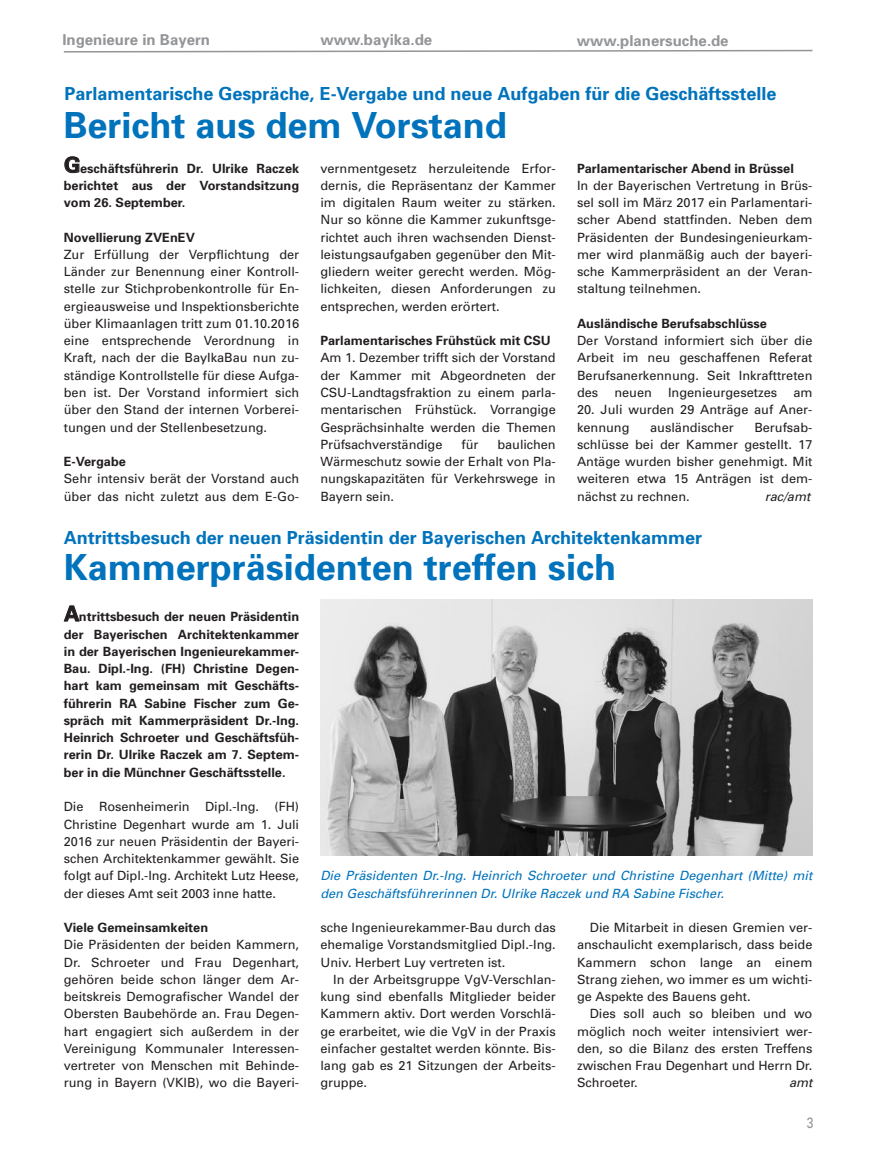
<style>
.page{position:relative;width:872px;height:1170px;background:#fff}
.page>*{position:absolute;margin:0;border:0;box-sizing:border-box;transform-origin:0 0}
.t1{font:700 36px "Univers";color:#0073bc}
.t2{font:700 18px "Univers";color:#0073bc}
.t3{font:700 15px "Univers";color:#939598}
.t4{font:15px "Univers";color:#939598;scale:.8 1}
.t5{font:12.75px/17.2px "Univers";color:#231f20;text-align:justify}
.t6{font:700 12.75px/17.2px "Univers";color:#231f20;text-align:justify}
.t7{font:italic 12.75px/17.2px "Univers";color:#0073bc}
.t8{font:italic 12.75px "Univers";color:#231f20}
.s1{font-size:21px}
</style>
<div class="page">
<svg style="left:63px;top:49px;width:750px;height:4px"></svg>
<img style="left:320px;top:599px;width:492px;height:256px">
<p class="t3" style="left:62px;top:35px;width:149px">Ingenieure in Bayern</p>
<p class="t3" style="left:320px;top:35px;width:113px">www.bayika.de</p>
<p class="t3" style="left:577px;top:35px;width:153px">www.planersuche.de</p>
<h2 class="t2" style="left:65px;top:87px;width:713px">Parlamentarische Gespräche, E-Vergabe und neue Aufgaben für die Geschäftsstelle</h2>
<h1 class="t1" style="left:63px;top:112px;width:445px">Bericht aus dem Vorstand</h1>
<p class="t6" style="left:64px;top:160px;width:237px"><span class="s1">G</span>eschäftsführerin Dr. Ulrike Raczek berichtet aus der Vorstandsitzung vom 26. September.</p>
<p class="t6" style="left:64px;top:229px;width:133px">Novellierung ZVEnEV</p>
<p class="t5" style="left:64px;top:247px;width:237px">Zur Erfüllung der Verpflichtung der Länder zur Benennung einer Kontroll&shy;stelle zur Stichprobenkontrolle für En&shy;ergieausweise und Inspektionsberichte über Klimaanlagen tritt zum 01.10.2016 eine entsprechende Verordnung in Kraft, nach der die BayIkaBau nun zu&shy;ständige Kontrollstelle für diese Aufga&shy;ben ist. Der Vorstand informiert sich über den Stand der internen Vorberei&shy;tungen und der Stellenbesetzung.</p>
<p class="t6" style="left:64px;top:454px;width:64px">E-Vergabe</p>
<p class="t5" style="left:64px;top:471px;width:237px">Sehr intensiv berät der Vorstand auch über das nicht zuletzt aus dem E-Go-</p>
<p class="t5" style="left:320px;top:160px;width:237px">vernmentgesetz herzuleitende Erfor&shy;dernis, die Repräsentanz der Kammer im digitalen Raum weiter zu stärken.<br>Nur so könne die Kammer zukunftsge&shy;richtet auch ihren wachsenden Dienst&shy;leistungsaufgaben gegenüber den Mit&shy;gliedern weiter gerecht werden. Mög&shy;lichkeiten, diesen Anforderungen zu entsprechen, werden erörtert.</p>
<p class="t6" style="left:320px;top:333px;width:232px">Parlamentarisches Frühstück mit CSU</p>
<p class="t5" style="left:320px;top:350px;width:237px">Am 1. Dezember trifft sich der Vorstand der Kammer mit Abgeordneten der CSU-Landtagsfraktion zu einem parla&shy;mentarischen Frühstück. Vorrangige Gesprächsinhalte werden die Themen Prüfsachverständige</p>
<p class="t6" style="left:577px;top:160px;width:218px">Parlamentarischer Abend in Brüssel</p>
<p class="t5" style="left:577px;top:178px;width:237px">In der Bayerischen Vertretung in Brüs&shy;sel soll im März 2017 ein Parlamentari&shy;scher Abend stattfinden. Neben dem Präsidenten der Bundesingenieurkam&shy;mer wird planmäßig auch der bayeri&shy;sche Kammerpräsident an der Veran&shy;staltung teilnehmen.</p>
<p class="t6" style="left:577px;top:316px;width:191px">Ausländische Berufsabschlüsse</p>
<p class="t5" style="left:577px;top:333px;width:237px">Der Vorstand informiert sich über die Arbeit im neu geschaffenen Referat Berufsanerkennung. Seit Inkrafttreten des</p>
<p class="t5" style="left:614px;top:385px;width:39px">neuen</p>
<p class="t5" style="left:668px;top:385px;width:111px">Ingenieurgesetzes</p>
<p class="t5" style="left:793px;top:385px;width:21px">am</p>
<p class="t5" style="left:577px;top:402px;width:237px">20. Juli wurden 29 Anträge auf Aner&shy;kennung</p>
<p class="t5" style="left:577px;top:419px;width:237px;text-indent:177px">Berufsab&shy;schlüsse bei der Kammer gestellt. 17<br>Antäge wurden bisher genehmigt. Mit weiteren etwa 15 Anträgen ist dem&shy;nächst zu rechnen.</p>
<p class="t5" style="left:650px;top:419px;width:85px">ausländischer</p>
<p class="t5" style="left:461px;top:436px;width:18px">für</p>
<p class="t5" style="left:320px;top:436px;width:237px;text-indent:177px">baulichen Wärmeschutz sowie der Erhalt von Pla&shy;nungskapazitäten für Verkehrswege in Bayern sein.</p>
<p class="t8" style="left:765px;top:491px;width:47px">rac/amt</p>
<h2 class="t2" style="left:64px;top:530px;width:640px">Antrittsbesuch der neuen Präsidentin der Bayerischen Architektenkammer</h2>
<h1 class="t1" style="left:64px;top:553px;width:554px">Kammerpräsidenten treffen sich</h1>
<p class="t6" style="left:64px;top:609px;width:237px"><span class="s1">A</span>ntrittsbesuch der neuen Präsidentin der Bayerischen Architektenkammer in der Bayerischen Ingenieurekammer-Bau. Dipl.-Ing. (FH) Christine Degen&shy;hart kam gemeinsam mit Geschäfts&shy;führerin RA Sabine Fischer zum Ge&shy;spräch mit Kammerpräsident Dr.-Ing.<br>Heinrich Schroeter und Geschäftsfüh&shy;rerin Dr. Ulrike Raczek am 7. Septem&shy;ber in die Münchner Geschäftsstelle.</p>
<p class="t5" style="left:64px;top:799px;width:237px">Die Rosenheimerin Dipl.-Ing. (FH)<br>Christine Degenhart wurde am 1. Juli 2016 zur neuen Präsidentin der Bayeri&shy;schen Architektenkammer gewählt. Sie folgt auf Dipl.-Ing. Architekt Lutz Heese, der dieses Amt seit 2003 inne hatte.</p>
<p class="t6" style="left:64px;top:919px;width:146px">Viele Gemeinsamkeiten</p>
<p class="t5" style="left:64px;top:937px;width:237px">Die Präsidenten der beiden Kammern, Dr. Schroeter und Frau Degenhart, gehören beide schon länger dem Ar&shy;beitskreis Demografischer Wandel der Obersten Baubehörde an. Frau Degen&shy;hart engagiert sich außerdem in der Vereinigung Kommunaler Interessen&shy;vertreter von Menschen mit Behinde&shy;rung in Bayern (VKIB), wo die Bayeri-</p>
<p class="t7" style="left:320px;top:868px;width:493px">Die Präsidenten Dr.-Ing. Heinrich Schroeter und Christine Degenhart (Mitte) mit den Geschäftsführerinnen Dr. Ulrike Raczek und RA Sabine Fischer.</p>
<p class="t5" style="left:577px;top:919px;width:237px;text-indent:13px">Die Mitarbeit in diesen Gremien ver&shy;anschaulicht exemplarisch, dass beide Kammern schon lange an einem Strang ziehen, wo immer es um wichti&shy;ge Aspekte des Bauens geht.</p>
<p class="t5" style="left:577px;top:1006px;width:237px;text-indent:13px">Dies soll auch so bleiben und wo möglich noch weiter intensiviert wer&shy;den, so die Bilanz des ersten Treffens zwischen Frau Degenhart und Herrn Dr.<br>Schroeter.</p>
<p class="t5" style="left:320px;top:919px;width:237px">sche Ingenieurekammer-Bau durch das ehemalige Vorstandsmitglied Dipl.-Ing.<br>Univ. Herbert Luy vertreten ist.</p>
<p class="t5" style="left:320px;top:971px;width:237px;text-indent:13px">In der Arbeitsgruppe VgV-Verschlan&shy;kung sind ebenfalls Mitglieder beider Kammern aktiv. Dort werden Vorschlä&shy;ge erarbeitet, wie die VgV in der Praxis einfacher gestaltet werden könnte. Bis&shy;lang gab es 21 Sitzungen der Arbeits&shy;gruppe.</p>
<p class="t8" style="left:789px;top:1078px;width:25px">amt</p>
<p class="t4" style="left:806px;top:1116px;width:10px">3</p>
</div>
